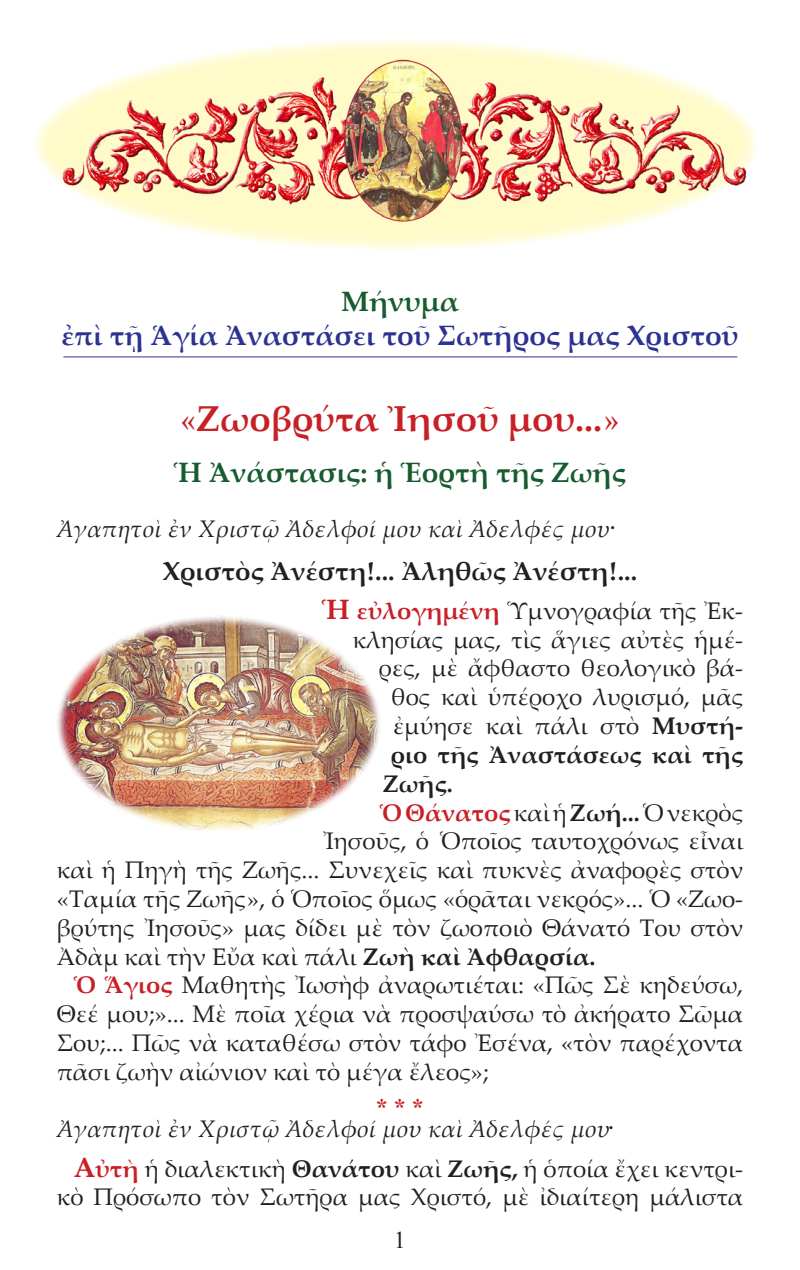
<style>
.page{position:relative;width:800px;height:1270px;background:#fff}
.page>*{position:absolute;margin:0;border:0;box-sizing:border-box;transform-origin:0 0}
.t1{font:700 36px "Palatino Linotype";color:#c72026}
.t2{font:700 28px "Palatino Linotype";color:#2c3291}
.t3{font:700 28px "Palatino Linotype";color:#165c2e}
.t4{font:700 26px "Palatino Linotype";color:#231f20}
.t5{font:24px "Palatino Linotype";color:#231f20}
.t6{font:italic 24px/39.2px "Palatino Linotype";color:#231f20}
.t7{font:700 24px "Palatino Linotype";color:#231f20}
.t8{font:24px "CTOS New Times Bold Test 1";color:#c72026}
.t9{font:24px "Times New Roman";color:#231f20}
.s1{font-family:"Minion Pro";font-weight:400}
.s2{font-style:normal}
.s3{font-weight:700;font-size:28px;color:#c72026}
.s4{font-weight:700;color:#c72026}
.s5{font-weight:700}
.s6{font-weight:700;font-style:normal;font-size:28px;color:#c72026}
.s7{font-weight:700;font-style:normal;color:#c72026}
.s8{font-weight:700;font-style:normal}
</style>
<div class="page">
<img style="left:35px;top:40px;width:722px;height:209px">
<hr style="left:63px;top:356px;width:674px;height:1px;background:#2c3291">
<img style="left:57px;top:616px;width:323px;height:215px">
<p class="t3" style="left:341px;top:282px;width:119px">Μήνυμα</p>
<p class="t2" style="left:61px;top:315px;width:678px">ἐπὶ τῇ Ἁγία Ἀναστάσει τοῦ Σωτῆρος μας Χριστοῦ</p>
<h1 class="t1" style="left:180px;top:393px;width:441px"><span class="s1">«</span>Ζωοβρύτα Ἰησοῦ μου...<span class="s1">»</span></h1>
<p class="t3" style="left:174px;top:453px;width:454px">Ἡ Ἀνάστασις: ἡ Ἑορτὴ τῆς Ζωῆς</p>
<p class="t6" style="left:57px;top:508px;width:560px">Ἀγαπητοὶ ἐν Χριστῷ Ἀδελφοί μου καὶ Ἀδελφές μου<span class="s2">·</span></p>
<p class="t4" style="left:163px;top:552px;width:476px">Χριστὸς Ἀνέστη!... Ἀληθῶς Ἀνέστη!...</p>
<p class="t5" style="left:322px;top:594px;width:423px"><span class="s3">Ἡ</span> <span class="s4">εὐλογημένη</span> Ὑμνογραφία τῆς Ἐκ-</p>
<p class="t5" style="left:353px;top:622px;width:392px">κλησίας μας, τὶς ἅγιες αὐτὲς ἡμέ-</p>
<p class="t5" style="left:379px;top:651px;width:366px">ρες, μὲ ἄφθαστο θεολογικὸ βά-</p>
<p class="t5" style="left:391px;top:680px;width:354px">θος καὶ ὑπέροχο λυρισμό, μᾶς</p>
<p class="t5" style="left:393px;top:709px;width:352px">ἐμύησε καὶ πάλι στὸ <span class="s5">Μυστή-</span></p>
<p class="t7" style="left:391px;top:738px;width:354px">ριο τῆς Ἀναστάσεως καὶ τῆς</p>
<p class="t7" style="left:383px;top:766px;width:72px">Ζωῆς.</p>
<p class="t5" style="left:380px;top:795px;width:365px"><span class="s4">Ὁ Θάνατος</span> καὶ ἡ <span class="s5">Ζωή...</span> Ὁ νεκρὸς</p>
<p class="t5" style="left:323px;top:824px;width:422px">Ἰησοῦς, ὁ Ὁποῖος ταυτοχρόνως εἶναι</p>
<p class="t5" style="left:57px;top:853px;width:688px">καὶ ἡ Πηγὴ τῆς Ζωῆς... Συνεχεῖς καὶ πυκνὲς ἀναφορὲς στὸν</p>
<p class="t5" style="left:57px;top:882px;width:688px">«Ταμία τῆς Ζωῆς», ὁ Ὁποῖος ὅμως «ὁρᾶται νεκρός»... Ὁ «Ζωο-</p>
<p class="t5" style="left:57px;top:910px;width:688px">βρύτης Ἰησοῦς» μας δίδει μὲ τὸν ζωοποιὸ Θάνατό Του στὸν</p>
<p class="t5" style="left:57px;top:939px;width:540px">Ἀδὰμ καὶ τὴν Εὔα καὶ πάλι <span class="s5">Ζωὴ καὶ Ἀφθαρσία.</span></p>
<p class="t5" style="left:74px;top:968px;width:671px"><span class="s4">Ὁ Ἅγιος</span> Μαθητὴς Ἰωσὴφ ἀναρωτιέται: «Πῶς Σὲ κηδεύσω,</p>
<p class="t5" style="left:57px;top:997px;width:688px">Θεέ μου;»... Μὲ ποῖα χέρια νὰ προσψαύσω τὸ ἀκήρατο Σῶμα</p>
<p class="t5" style="left:57px;top:1026px;width:688px">Σου;... Πῶς νὰ καταθέσω στὸν τάφο Ἐσένα, «τὸν παρέχοντα</p>
<p class="t5" style="left:57px;top:1054px;width:434px">πᾶσι ζωὴν αἰώνιον καὶ τὸ μέγα ἔλεος»;</p>
<p class="t8" style="left:376px;top:1093px;width:49px">* * *</p>
<p class="t6" style="left:74px;top:1109px;width:671px;text-indent:-17px">Ἀγαπητοὶ ἐν Χριστῷ Ἀδελφοί μου καὶ Ἀδελφές μου<span class="s2">·<br></span><span class="s6">Α</span><span class="s7">ὐτὴ</span> <span class="s2">ἡ διαλεκτικὴ</span> <span class="s8">Θανάτου</span> <span class="s2">καὶ</span> <span class="s8">Ζωῆς,</span> <span class="s2">ἡ ὁποία ἔχει κεντρι-</span></p>
<p class="t5" style="left:57px;top:1180px;width:688px">κὸ Πρόσωπο τὸν Σωτῆρα μας Χριστό, μὲ ἰδιαίτερη μάλιστα</p>
<p class="t9" style="left:394px;top:1224px;width:13px">1</p>
</div>
